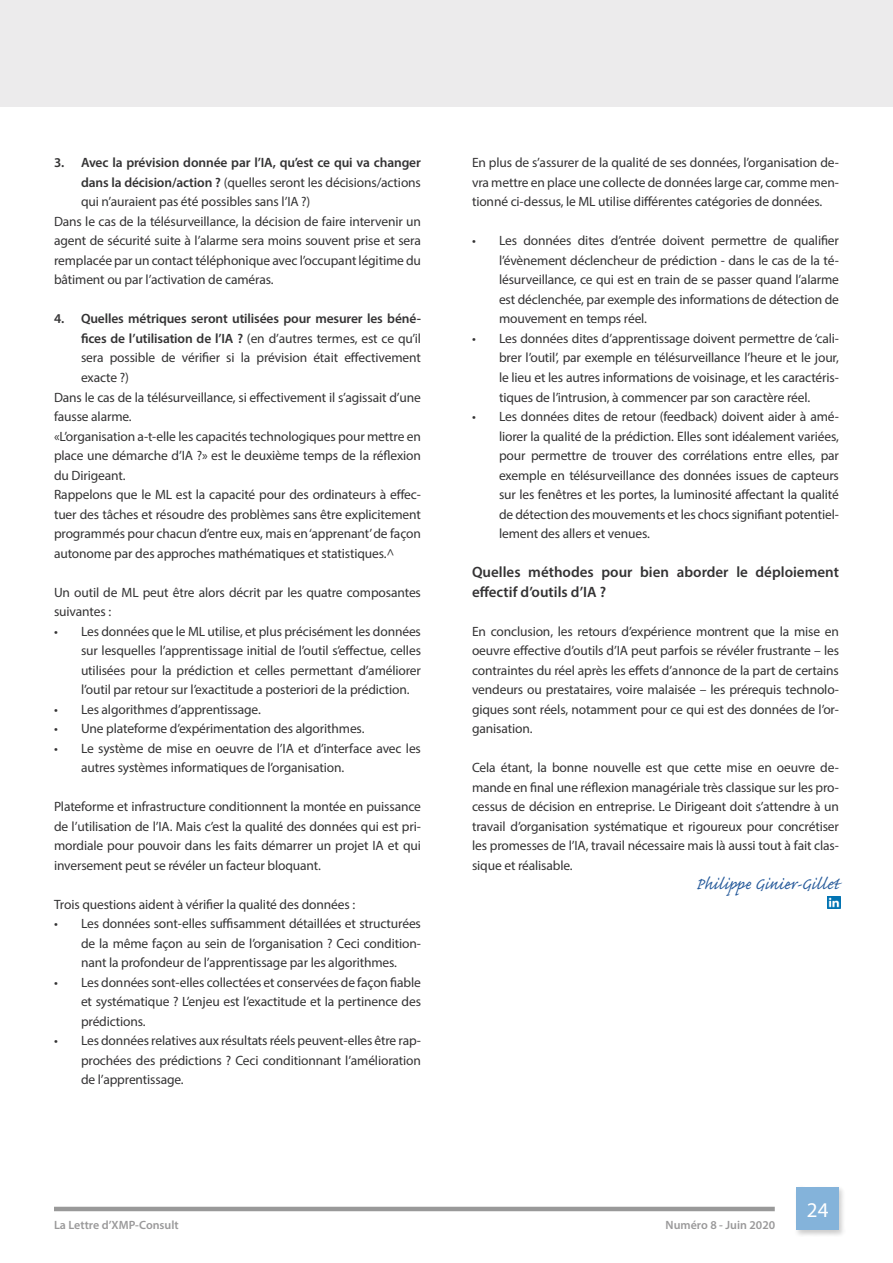
<style>
.page{position:relative;width:893px;height:1263px;background:#fff}
.page>*{position:absolute;margin:0;border:0;box-sizing:border-box;transform-origin:0 0}
.t1{font:21px "Caflisch Script Pro";letter-spacing:.015em;color:#275b9b}
.t2{font:21px "Myriad Pro";color:#fff}
.t3{font:600 15px/19.5px "Myriad Pro";color:#343334}
.t4{font:13.5px/19.5px "Myriad Pro";letter-spacing:-.01em;color:#343334;text-align:justify}
.t5{font:600 13.5px/19.5px "Myriad Pro";letter-spacing:-.01em;color:#343334;text-align:justify}
.t6{font:600 12px "Myriad Pro";color:#9a999a}
.s1{font-weight:400}
.s2{font-weight:600}
</style>
<div class="page">
<hr style="left:54px;top:1207px;width:721px;height:4px;background:#999">
<div style="left:794px;top:1185px;width:52px;height:52px;background:#000;opacity:.2"></div>
<div style="left:796px;top:1188px;width:43px;height:42px;background:#84b3da"></div>
<div style="left:0;top:0;width:893px;height:106px;background:#ecebec"></div>
<svg style="left:827px;top:896px;width:13px;height:13px"></svg>
<p class="t5" style="left:81px;top:153px;width:341px;text-indent:-27px">3. Avec la prévision donnée par l’IA, qu’est ce qui va changer dans la décision/action ? <span class="s1">(quelles seront les décisions/actions qui n’auraient pas été possibles sans l’IA ?)</span></p>
<p class="t4" style="left:54px;top:211px;width:368px">Dans le cas de la télésurveillance, la décision de faire intervenir un agent de sécurité suite à l’alarme sera moins souvent prise et sera remplacée par un contact téléphonique avec l’occupant légitime du bâtiment ou par l’activation de caméras.</p>
<p class="t4" style="left:81px;top:309px;width:341px;text-indent:-27px"><span class="s2">4. Quelles métriques seront utilisées pour mesurer les béné&shy;fices de l’utilisation de l’IA ?</span> (en d’autres termes, est ce qu’il sera possible de vérifier si la prévision était effectivement exacte ?)</p>
<p class="t4" style="left:54px;top:387px;width:368px">Dans le cas de la télésurveillance, si effectivement il s’agissait d’une fausse alarme.</p>
<p class="t4" style="left:54px;top:426px;width:368px">«L’organisation a-t-elle les capacités technologiques pour mettre en place une démarche d’IA ?» est le deuxième temps de la réflexion du Dirigeant.</p>
<p class="t4" style="left:54px;top:484px;width:368px">Rappelons que le ML est la capacité pour des ordinateurs à effec&shy;tuer des tâches et résoudre des problèmes sans être explicitement programmés pour chacun d’entre eux, mais en ‘apprenant’ de façon autonome par des approches mathématiques et statistiques.^</p>
<p class="t4" style="left:54px;top:582px;width:368px">Un outil de ML peut être alors décrit par les quatre composantes suivantes :</p>
<p class="t4" style="left:81px;top:621px;width:341px;text-indent:-27px">• Les données que le ML utilise, et plus précisément les données sur lesquelles l’apprentissage initial de l’outil s’effectue, celles utilisées pour la prédiction et celles permettant d’améliorer l’outil par retour sur l’exactitude a posteriori de la prédiction.</p>
<p class="t4" style="left:54px;top:699px;width:208px">• Les algorithmes d’apprentissage.</p>
<p class="t4" style="left:54px;top:718px;width:312px">• Une plateforme d’expérimentation des algorithmes.</p>
<p class="t4" style="left:81px;top:738px;width:341px;text-indent:-27px">• Le système de mise en oeuvre de l’IA et d’interface avec les autres systèmes informatiques de l’organisation.</p>
<p class="t4" style="left:54px;top:796px;width:368px">Plateforme et infrastructure conditionnent la montée en puissance de l’utilisation de l’IA. Mais c’est la qualité des données qui est pri&shy;mordiale pour pouvoir dans les faits démarrer un projet IA et qui inversement peut se révéler un facteur bloquant.</p>
<p class="t4" style="left:54px;top:894px;width:303px">Trois questions aident à vérifier la qualité des données :</p>
<p class="t4" style="left:81px;top:913px;width:341px;text-indent:-27px">• Les données sont-elles suffisamment détaillées et structurées de la même façon au sein de l’organisation ? Ceci condition&shy;nant la profondeur de l’apprentissage par les algorithmes.</p>
<p class="t4" style="left:81px;top:972px;width:341px;text-indent:-27px">• Les données sont-elles collectées et conservées de façon fiable et systématique ? L’enjeu est l’exactitude et la pertinence des prédictions.</p>
<p class="t4" style="left:81px;top:1030px;width:341px;text-indent:-27px">• Les données relatives aux résultats réels peuvent-elles être rap&shy;prochées des prédictions ? Ceci conditionnant l’amélioration de l’apprentissage.</p>
<p class="t4" style="left:472px;top:153px;width:368px">En plus de s’assurer de la qualité de ses données, l’organisation de&shy;vra mettre en place une collecte de données large car, comme men&shy;tionné ci-dessus, le ML utilise différentes catégories de données.</p>
<p class="t4" style="left:499px;top:231px;width:341px;text-indent:-27px">• Les données dites d’entrée doivent permettre de qualifier l’évènement déclencheur de prédiction - dans le cas de la té&shy;lésurveillance, ce qui est en train de se passer quand l’alarme est déclenchée, par exemple des informations de détection de mouvement en temps réel.</p>
<p class="t4" style="left:499px;top:328px;width:341px;text-indent:-27px">• Les données dites d’apprentissage doivent permettre de ‘cali&shy;brer l’outil’, par exemple en télésurveillance l’heure et le jour, le lieu et les autres informations de voisinage, et les caractéris&shy;tiques de l’intrusion, à commencer par son caractère réel.</p>
<p class="t4" style="left:499px;top:406px;width:341px;text-indent:-27px">• Les données dites de retour (feedback) doivent aider à amé&shy;liorer la qualité de la prédiction. Elles sont idéalement variées, pour permettre de trouver des corrélations entre elles, par exemple en télésurveillance des données issues de capteurs sur les fenêtres et les portes, la luminosité affectant la qualité de détection des mouvements et les chocs signifiant potentiel&shy;lement des allers et venues.</p>
<p class="t3" style="left:472px;top:562px;width:368px">Quelles méthodes pour bien aborder le déploiement effectif d’outils d’IA ?</p>
<p class="t4" style="left:472px;top:621px;width:368px">En conclusion, les retours d’expérience montrent que la mise en oeuvre effective d’outils d’IA peut parfois se révéler frustrante – les contraintes du réel après les effets d’annonce de la part de certains vendeurs ou prestataires, voire malaisée – les prérequis technolo&shy;giques sont réels, notamment pour ce qui est des données de l’or&shy;ganisation.</p>
<p class="t4" style="left:472px;top:757px;width:368px">Cela étant, la bonne nouvelle est que cette mise en oeuvre de&shy;mande en final une réflexion managériale très classique sur les pro&shy;cessus de décision en entreprise. Le Dirigeant doit s’attendre à un travail d’organisation systématique et rigoureux pour concrétiser les promesses de l’IA, travail nécessaire mais là aussi tout à fait clas&shy;sique et réalisable.</p>
<p class="t1" style="left:696px;top:873px;width:148px">Philippe Ginier-Gillet</p>
<p class="t2" style="left:807px;top:1197px;width:23px">24</p>
<p class="t6" style="left:54px;top:1217px;width:126px">La Lettre d’XMP-Consult</p>
<p class="t6" style="left:666px;top:1217px;width:111px">Numéro 8 - Juin 2020</p>
</div>
